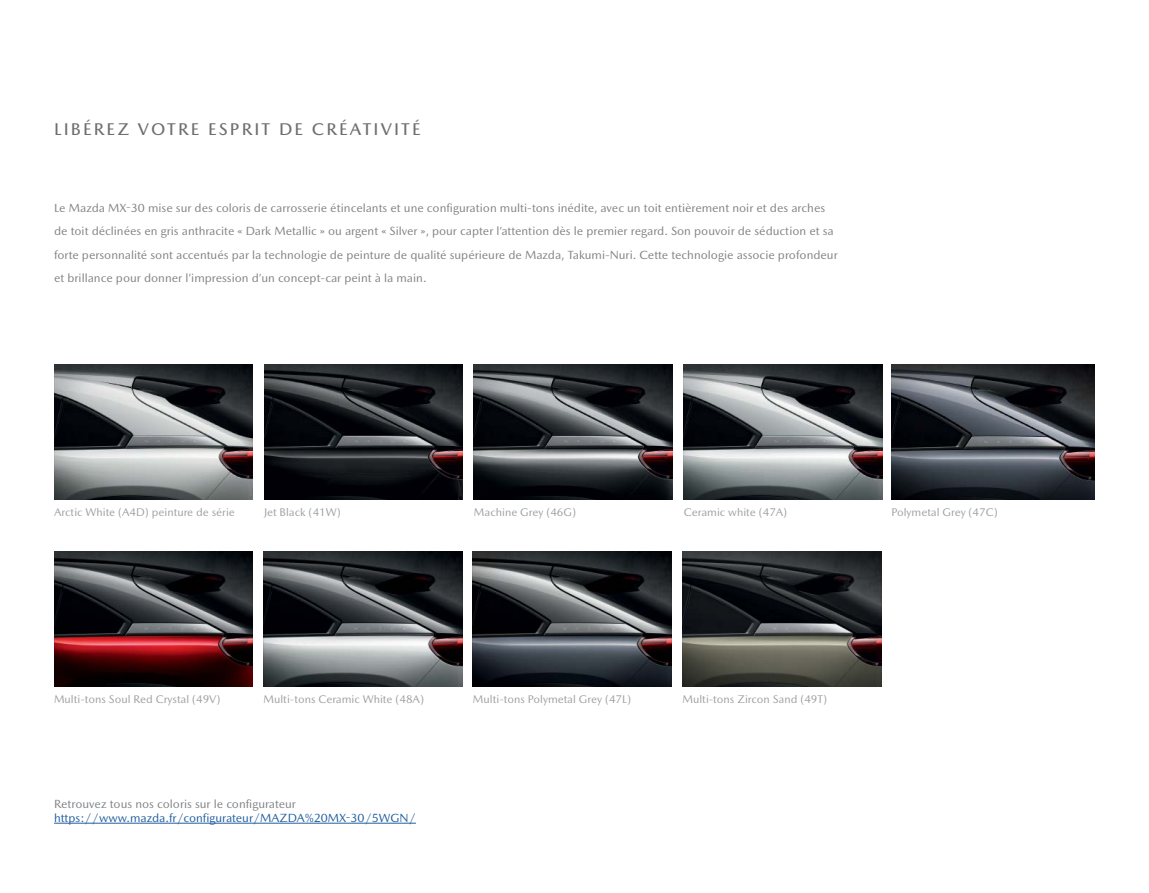
<style>
.page{position:relative;width:1149px;height:893px;background:#fff}
.page>*{position:absolute;margin:0;border:0;box-sizing:border-box;transform-origin:0 0}
.t1{font:500 17.25px "Mazda Type Cyrillic";letter-spacing:.125em;color:#6d6e71}
.t2{font:12px/23.2px "Mazda Type Cyrillic";color:#808285}
.t3{font:12px "Mazda Type Cyrillic";color:#215e9e}
.t4{font:11.25px "Mazda Type Cyrillic";color:#9d9fa2}
</style>
<div class="page">
<img style="left:264px;top:365px;width:198px;height:134px">
<img style="left:474px;top:365px;width:198px;height:134px">
<img style="left:683px;top:365px;width:199px;height:134px">
<img style="left:891px;top:365px;width:203px;height:134px">
<img style="left:54px;top:365px;width:198px;height:134px">
<img style="left:54px;top:552px;width:198px;height:134px">
<img style="left:473px;top:552px;width:198px;height:134px">
<img style="left:263px;top:552px;width:199px;height:134px">
<img style="left:682px;top:552px;width:198px;height:134px">
<hr style="left:54px;top:823px;width:362px;height:1px;background:#215e9e">
<h1 class="t1" style="left:54px;top:119px;width:368px">LIBÉREZ VOTRE ESPRIT DE CRÉATIVITÉ</h1>
<p class="t2" style="left:54px;top:196px;width:785px">Le Mazda MX-30 mise sur des coloris de carrosserie étincelants et une configuration multi-tons inédite, avec un toit entièrement noir et des arches de toit déclinées en gris anthracite « Dark Metallic » ou argent « Silver », pour capter l’attention dès le premier regard. Son pouvoir de séduction et sa forte personnalité sont accentués par la technologie de peinture de qualité supérieure de Mazda, Takumi-Nuri. Cette technologie associe profondeur et brillance pour donner l’impression d’un concept-car peint à la main.</p>
<p class="t4" style="left:54px;top:505px;width:182px">Arctic White (A4D) peinture de série</p>
<p class="t4" style="left:264px;top:505px;width:78px">Jet Black (41W)</p>
<p class="t4" style="left:474px;top:505px;width:104px">Machine Grey (46G)</p>
<p class="t4" style="left:683px;top:505px;width:105px">Ceramic white (47A)</p>
<p class="t4" style="left:891px;top:505px;width:108px">Polymetal Grey (47C)</p>
<p class="t4" style="left:54px;top:692px;width:168px">Multi-tons Soul Red Crystal (49V)</p>
<p class="t4" style="left:263px;top:692px;width:162px">Multi-tons Ceramic White (48A)</p>
<p class="t4" style="left:473px;top:692px;width:160px">Multi-tons Polymetal Grey (47L)</p>
<p class="t4" style="left:682px;top:692px;width:146px">Multi-tons Zircon Sand (49T)</p>
<p class="t2" style="left:54px;top:792px;width:243px">Retrouvez tous nos coloris sur le configurateur</p>
<p class="t3" style="left:54px;top:811px;width:363px">https://www.mazda.fr/configurateur/MAZDA%20MX-30/5WGN/</p>
</div>
